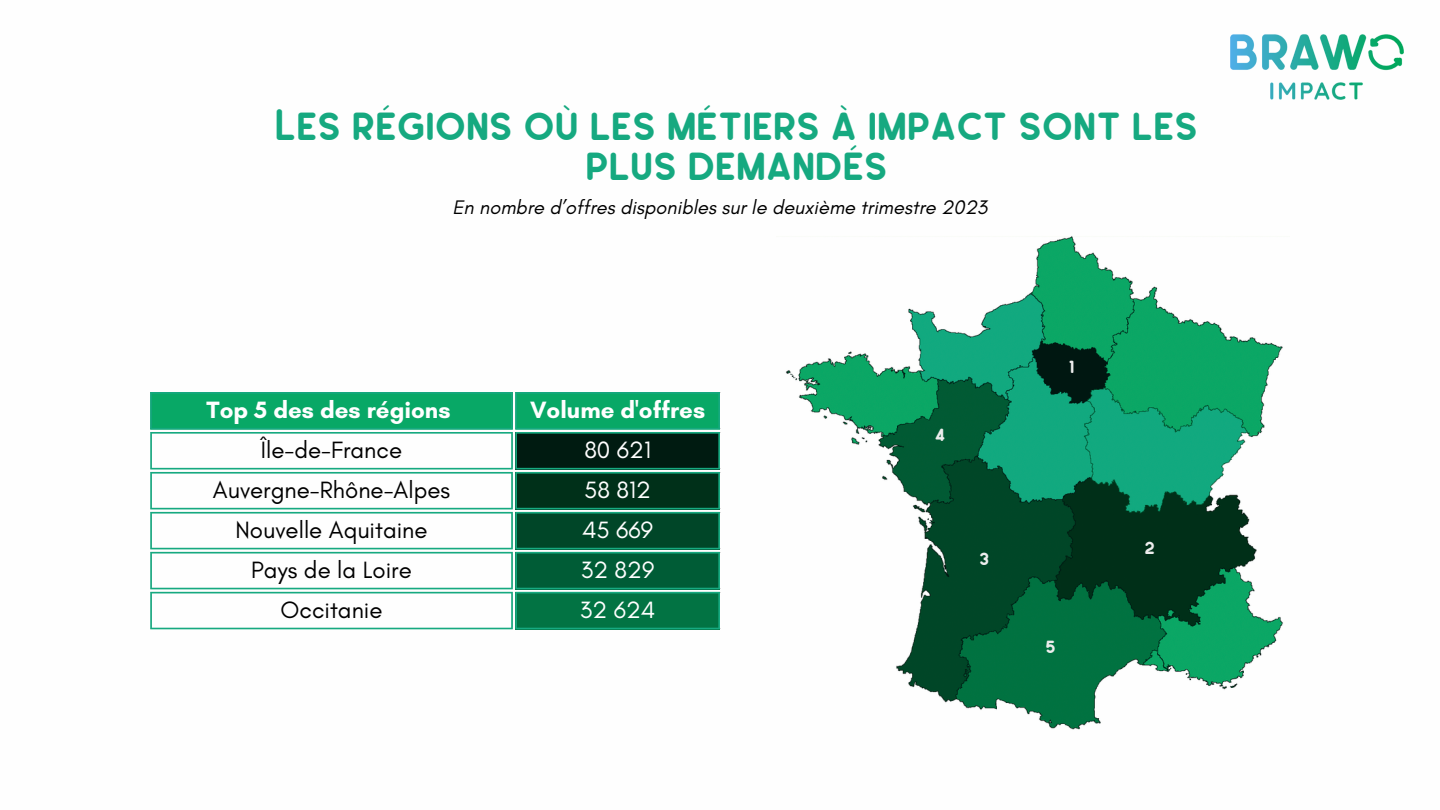
<style>
.page{position:relative;width:1440px;height:810px;background:#fff}
.page>*{position:absolute;margin:0;border:0;box-sizing:border-box;transform-origin:0 0}
.t1{font:700 40px/39.8px "Leo Rounded";color:#16a980;text-align:center}
.t2{font:24px "Glacial Indifference";color:#000}
.t3{font:700 24px "Glacial Indifference";color:#fff}
.t4{font:24px "Glacial Indifference";color:#fff}
.t5{font:italic 20px "Glacial Indifference";color:#000}
.t6{font:700 18px "Leo Rounded";color:#ededed}
</style>
<div class="page">
<img style="left:1230px;top:34px;width:174px;height:66px">
<div style="left:152px;top:394px;width:566px;height:34px;background:#08a866"></div>
<div style="left:515px;top:432px;width:205px;height:37px;background:#001b11"></div>
<div style="left:515px;top:472px;width:205px;height:37px;background:#003019"></div>
<div style="left:515px;top:512px;width:205px;height:37px;background:#004628"></div>
<div style="left:515px;top:552px;width:205px;height:37px;background:#005c36"></div>
<div style="left:515px;top:592px;width:205px;height:37px;background:#027343"></div>
<hr style="left:150px;top:394px;width:2px;height:34px;background:#16a980">
<hr style="left:511px;top:394px;width:2px;height:34px;background:#16a980">
<hr style="left:150px;top:392px;width:363px;height:2px;background:#16a980">
<hr style="left:150px;top:428px;width:363px;height:2px;background:#16a980">
<hr style="left:515px;top:394px;width:2px;height:34px;background:#16a980">
<hr style="left:718px;top:394px;width:2px;height:34px;background:#16a980">
<hr style="left:515px;top:392px;width:205px;height:2px;background:#16a980">
<hr style="left:515px;top:428px;width:205px;height:2px;background:#16a980">
<hr style="left:150px;top:434px;width:2px;height:34px;background:#16a980">
<hr style="left:511px;top:434px;width:2px;height:34px;background:#16a980">
<hr style="left:150px;top:432px;width:363px;height:2px;background:#16a980">
<hr style="left:150px;top:468px;width:363px;height:1px;background:#16a980">
<hr style="left:515px;top:434px;width:2px;height:34px;background:#16a980">
<hr style="left:718px;top:434px;width:2px;height:34px;background:#16a980">
<hr style="left:515px;top:432px;width:205px;height:2px;background:#16a980">
<hr style="left:515px;top:468px;width:205px;height:1px;background:#16a980">
<hr style="left:150px;top:474px;width:2px;height:34px;background:#16a980">
<hr style="left:511px;top:474px;width:2px;height:34px;background:#16a980">
<hr style="left:150px;top:472px;width:363px;height:2px;background:#16a980">
<hr style="left:150px;top:508px;width:363px;height:1px;background:#16a980">
<hr style="left:515px;top:474px;width:2px;height:34px;background:#16a980">
<hr style="left:718px;top:474px;width:2px;height:34px;background:#16a980">
<hr style="left:515px;top:472px;width:205px;height:2px;background:#16a980">
<hr style="left:515px;top:508px;width:205px;height:1px;background:#16a980">
<hr style="left:150px;top:514px;width:2px;height:34px;background:#16a980">
<hr style="left:511px;top:514px;width:2px;height:34px;background:#16a980">
<hr style="left:150px;top:512px;width:363px;height:2px;background:#16a980">
<hr style="left:150px;top:548px;width:363px;height:1px;background:#16a980">
<hr style="left:515px;top:514px;width:2px;height:34px;background:#16a980">
<hr style="left:718px;top:514px;width:2px;height:34px;background:#16a980">
<hr style="left:515px;top:512px;width:205px;height:2px;background:#16a980">
<hr style="left:515px;top:548px;width:205px;height:1px;background:#16a980">
<hr style="left:150px;top:554px;width:2px;height:34px;background:#16a980">
<hr style="left:511px;top:554px;width:2px;height:34px;background:#16a980">
<hr style="left:150px;top:552px;width:363px;height:2px;background:#16a980">
<hr style="left:150px;top:588px;width:363px;height:1px;background:#16a980">
<hr style="left:515px;top:554px;width:2px;height:34px;background:#16a980">
<hr style="left:718px;top:554px;width:2px;height:34px;background:#16a980">
<hr style="left:515px;top:552px;width:205px;height:2px;background:#16a980">
<hr style="left:515px;top:588px;width:205px;height:1px;background:#16a980">
<hr style="left:150px;top:593px;width:2px;height:35px;background:#16a980">
<hr style="left:511px;top:593px;width:2px;height:35px;background:#16a980">
<hr style="left:150px;top:592px;width:363px;height:1px;background:#16a980">
<hr style="left:150px;top:628px;width:363px;height:1px;background:#16a980">
<hr style="left:515px;top:593px;width:2px;height:35px;background:#16a980">
<hr style="left:718px;top:593px;width:2px;height:35px;background:#16a980">
<hr style="left:515px;top:592px;width:205px;height:1px;background:#16a980">
<hr style="left:515px;top:628px;width:205px;height:1px;background:#16a980">
<img style="left:785px;top:236px;width:498px;height:494px">
<p class="t1" style="left:275px;top:106px;width:925px">Les régions où les métiers à impact sont les plus demandés</p>
<p class="t5" style="left:453px;top:195px;width:536px">En nombre d’offres disponibles sur le deuxième trimestre 2023</p>
<p class="t3" style="left:207px;top:395px;width:245px">Top 5 des des régions</p>
<p class="t3" style="left:530px;top:395px;width:177px">Volume d'offres</p>
<p class="t2" style="left:261px;top:435px;width:143px">Île-de-France</p>
<p class="t4" style="left:584px;top:435px;width:68px">80 621</p>
<p class="t2" style="left:213px;top:475px;width:239px">Auvergne-Rhône-Alpes</p>
<p class="t4" style="left:584px;top:475px;width:68px">58 812</p>
<p class="t2" style="left:235px;top:515px;width:194px">Nouvelle Aquitaine</p>
<p class="t4" style="left:582px;top:515px;width:73px">45 669</p>
<p class="t2" style="left:251px;top:555px;width:162px">Pays de la Loire</p>
<p class="t4" style="left:581px;top:555px;width:75px">32 829</p>
<p class="t2" style="left:281px;top:595px;width:103px">Occitanie</p>
<p class="t4" style="left:580px;top:595px;width:77px">32 624</p>
<p class="t6" style="left:935px;top:424px;width:12px">4</p>
<p class="t6" style="left:979px;top:549px;width:11px">3</p>
<p class="t6" style="left:1069px;top:357px;width:7px">1</p>
<p class="t6" style="left:1046px;top:637px;width:12px">5</p>
<p class="t6" style="left:1145px;top:537px;width:12px">2</p>
</div>
